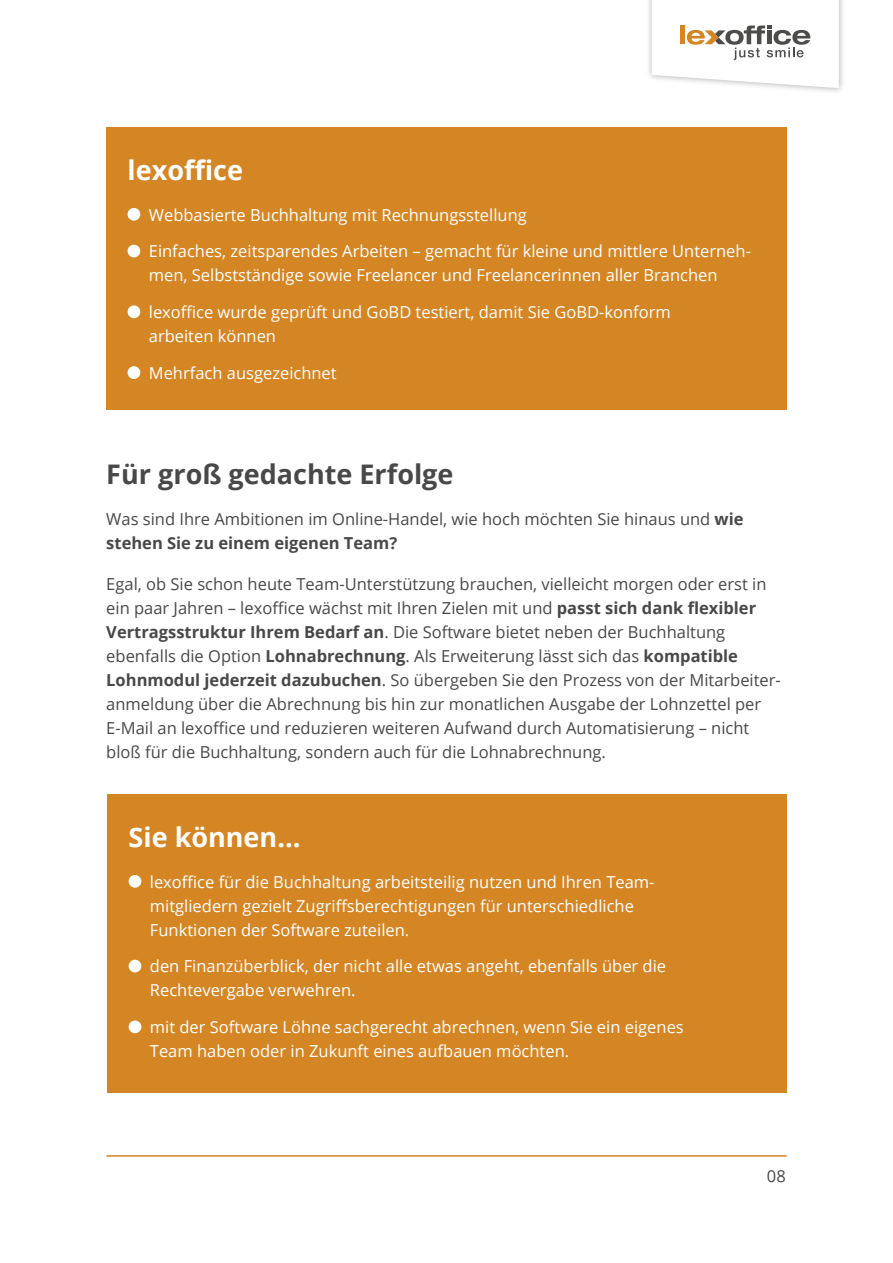
<style>
.page{position:relative;width:893px;height:1263px;background:#fff}
.page>*{position:absolute;margin:0;border:0;box-sizing:border-box;transform-origin:0 0}
.Headline{font:700 27px "Open Sans";color:#484848}
.t1{font:700 27px "Open Sans";color:#fff}
.Headline-2{font:16.5px/24px "Open Sans";color:#484848}
.t2{font:16.5px/24px "Open Sans";color:#fff}
.s1{font-weight:700}
</style>
<div class="page">
<hr style="left:106px;top:1155px;width:681px;height:2px;background:#d48625">
<div style="left:645px;top:0;width:200px;height:95px;background:#000;opacity:.3"></div>
<svg style="left:652px;top:0;width:187px;height:88px"></svg>
<div style="left:107px;top:795px;width:680px;height:298px;background:#d48625"></div>
<div style="left:129px;top:875px;width:12px;height:13px;background:#fff;border-radius:50%"></div>
<div style="left:129px;top:960px;width:12px;height:12px;background:#fff;border-radius:50%"></div>
<div style="left:129px;top:1020px;width:12px;height:13px;background:#fff;border-radius:50%"></div>
<div style="left:106px;top:128px;width:681px;height:282px;background:#d48625"></div>
<div style="left:128px;top:208px;width:12px;height:13px;background:#fff;border-radius:50%"></div>
<div style="left:128px;top:245px;width:12px;height:12px;background:#fff;border-radius:50%"></div>
<div style="left:128px;top:305px;width:12px;height:13px;background:#fff;border-radius:50%"></div>
<div style="left:128px;top:366px;width:12px;height:13px;background:#fff;border-radius:50%"></div>
<p class="t1" style="left:128px;top:151px;width:117px">lexoffice</p>
<p class="t2" style="left:149px;top:202px;width:379px">Webbasierte Buchhaltung mit Rechnungsstellung</p>
<p class="t2" style="left:149px;top:239px;width:604px">Einfaches, zeitsparendes Arbeiten – gemacht für kleine und mittlere Unterneh&shy;men, Selbstständige sowie Freelancer und Freelancerinnen aller Branchen</p>
<p class="t2" style="left:149px;top:300px;width:523px">lexoffice wurde geprüft und GoBD testiert, damit Sie GoBD-konform arbeiten können</p>
<p class="t2" style="left:149px;top:361px;width:189px">Mehrfach ausgezeichnet</p>
<p class="Headline" style="left:106px;top:455px;width:349px">Für groß gedachte Erfolge</p>
<p class="Headline-2" style="left:106px;top:507px;width:639px">Was sind Ihre Ambitionen im Online-Handel, wie hoch möchten Sie hinaus und <span class="s1">wie stehen Sie zu einem eigenen Team?</span></p>
<p class="Headline-2" style="left:106px;top:572px;width:676px">Egal, ob Sie schon heute Team-Unterstützung brauchen, vielleicht morgen oder erst in ein paar Jahren – lexoffice wächst mit Ihren Zielen mit und <span class="s1">passt sich dank flexibler Vertragsstruktur Ihrem Bedarf an</span>. Die Software bietet neben der Buchhaltung ebenfalls die Option <span class="s1">Lohnabrechnung</span>. Als Erweiterung lässt sich das <span class="s1">kompatible Lohnmodul jederzeit dazubuchen</span>. So übergeben Sie den Prozess von der Mitarbeiter&shy;anmeldung über die Abrechnung bis hin zur monatlichen Ausgabe der Lohnzettel per E-Mail an lexoffice und reduzieren weiteren Aufwand durch Automatisierung – nicht bloß für die Buchhaltung, sondern auch für die Lohnabrechnung.</p>
<p class="t1" style="left:129px;top:818px;width:173px">Sie können…</p>
<p class="t2" style="left:150px;top:869px;width:506px">lexoffice für die Buchhaltung arbeitsteilig nutzen und Ihren Team&shy;mitgliedern gezielt Zugriffsberechtigungen für unterschiedliche<br>Funktionen der Software zuteilen.</p>
<p class="t2" style="left:150px;top:954px;width:518px">den Finanzüberblick, der nicht alle etwas angeht, ebenfalls über die<br>Rechtevergabe verwehren.</p>
<p class="t2" style="left:150px;top:1015px;width:535px">mit der Software Löhne sachgerecht abrechnen, wenn Sie ein eigenes<br>Team haben oder in Zukunft eines aufbauen möchten.</p>
<p class="Headline-2" style="left:767px;top:1164px;width:20px">08</p>
</div>
